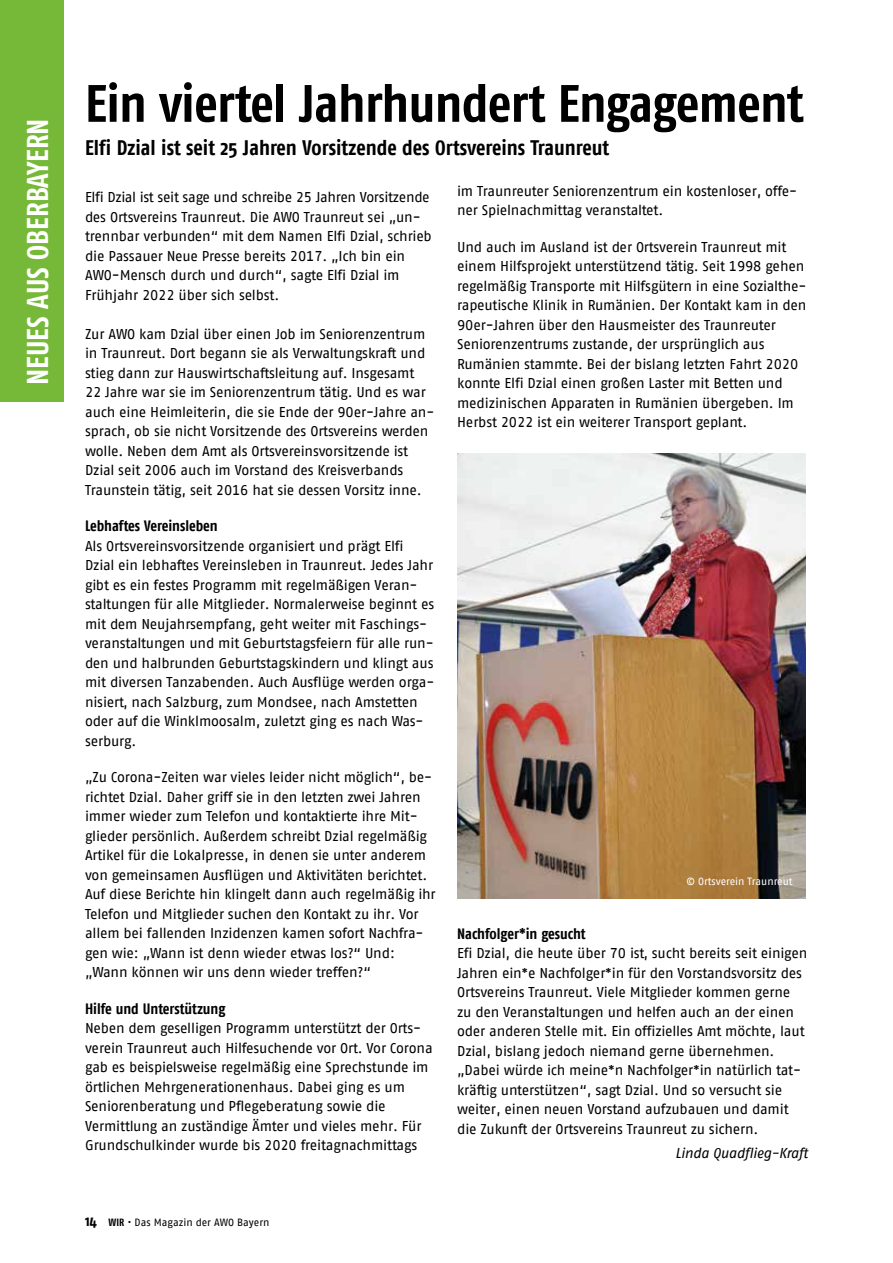
<style>
.page{position:relative;width:893px;height:1263px;background:#fff}
.page>*{position:absolute;margin:0;border:0;box-sizing:border-box;transform-origin:0 0}
.t1{font:700 52.5px "AWO Fago Cond";letter-spacing:-.01em;color:#000}
.t2{font:700 30px "AWO Fago Cond";color:#fff}
.t3{font:700 21px "AWO Fago Cond";color:#000}
.t4{font:700 15px "AWO Fago Cond";color:#000}
.t5{font:14.25px/19.5px "AWO Fago Office";letter-spacing:-.01em;color:#000}
.t6{font:italic 14.25px "AWO Fago Office";letter-spacing:-.02em;color:#000}
.t7{font:10.5px "AWO Fago Office";color:#000}
.t8{font:10.5px "AWO Fago Office";color:#fff}
.s1{font-family:"AWO Fago Cond";font-weight:700;font-size:15px}
.s2{font-family:"AWO Fago Cond";font-weight:700}
</style>
<div class="page">
<div style="left:0;top:0;width:64px;height:402px;background:#76b837"></div>
<img style="left:457px;top:454px;width:349px;height:445px">
<h2 class="t2" style="left:20px;top:385px;width:268px;rotate:-90deg">NEUES AUS OBERBAYERN</h2>
<h1 class="t1" style="left:85px;top:73px;width:720px">Ein viertel Jahrhundert Engagement</h1>
<h3 class="t3" style="left:85px;top:135px;width:526px">Elfi Dzial ist seit 25 Jahren Vorsitzende des Ortsvereins Traunreut</h3>
<p class="t5" style="left:85px;top:187px;width:348px">Elfi Dzial ist seit sage und schreibe 25 Jahren Vorsitzende des Ortsvereins Traunreut. Die AWO Traunreut sei „un&shy;trennbar verbunden“ mit dem Namen Elfi Dzial, schrieb die Passauer Neue Presse bereits 2017. „Ich bin ein AWO-Mensch durch und durch“, sagte Elfi Dzial im Frühjahr 2022 über sich selbst.</p>
<p class="t5" style="left:85px;top:324px;width:351px">Zur AWO kam Dzial über einen Job im Seniorenzentrum in Traunreut. Dort begann sie als Verwaltungskraft und stieg dann zur Hauswirtschaftsleitung auf. Insgesamt<br>22 Jahre war sie im Seniorenzentrum tätig. Und es war auch eine Heimleiterin, die sie Ende der 90er-Jahre an&shy;sprach, ob sie nicht Vorsitzende des Ortsvereins werden wolle. Neben dem Amt als Ortsvereinsvorsitzende ist Dzial seit 2006 auch im Vorstand des Kreisverbands Traunstein tätig, seit 2016 hat sie dessen Vorsitz inne.</p>
<p class="t4" style="left:85px;top:517px;width:134px">Lebhaftes Vereinsleben</p>
<p class="t5" style="left:85px;top:536px;width:351px">Als Ortsvereinsvorsitzende organisiert und prägt Elfi Dzial ein lebhaftes Vereinsleben in Traunreut. Jedes Jahr gibt es ein festes Programm mit regelmäßigen Veran&shy;staltungen für alle Mitglieder. Normalerweise beginnt es mit dem Neujahrsempfang, geht weiter mit Faschings&shy;veranstaltungen und mit Geburtstagsfeiern für alle run&shy;den und halbrunden Geburtstagskindern und klingt aus mit diversen Tanzabenden. Auch Ausflüge werden orga&shy;nisiert, nach Salzburg, zum Mondsee, nach Amstetten oder auf die Winklmoosalm, zuletzt ging es nach Was&shy;serburg.</p>
<p class="t5" style="left:85px;top:767px;width:352px">„Zu Corona-Zeiten war vieles leider nicht möglich“, be&shy;richtet Dzial. Daher griff sie in den letzten zwei Jahren immer wieder zum Telefon und kontaktierte ihre Mit&shy;glieder persönlich. Außerdem schreibt Dzial regelmäßig Artikel für die Lokalpresse, in denen sie unter anderem von gemeinsamen Ausflügen und Aktivitäten berichtet.<br>Auf diese Berichte hin klingelt dann auch regelmäßig ihr Telefon und Mitglieder suchen den Kontakt zu ihr. Vor allem bei fallenden Inzidenzen kamen sofort Nachfra&shy;gen wie: „Wann ist denn wieder etwas los?“ Und: „Wann können wir uns denn wieder treffen?“</p>
<p class="t4" style="left:85px;top:1000px;width:142px">Hilfe und Unterstützung</p>
<p class="t5" style="left:85px;top:1018px;width:349px">Neben dem geselligen Programm unterstützt der Orts&shy;verein Traunreut auch Hilfesuchende vor Ort. Vor Corona gab es beispielsweise regelmäßig eine Sprechstunde im örtlichen Mehrgenerationenhaus. Dabei ging es um Seniorenberatung und Pflegeberatung sowie die Vermittlung an zuständige Ämter und vieles mehr. Für Grundschulkinder wurde bis 2020 freitagnachmittags</p>
<p class="t5" style="left:457px;top:181px;width:342px">im Traunreuter Seniorenzentrum ein kostenloser, offe&shy;ner Spielnachmittag veranstaltet.</p>
<p class="t5" style="left:457px;top:237px;width:351px">Und auch im Ausland ist der Ortsverein Traunreut mit einem Hilfsprojekt unterstützend tätig. Seit 1998 gehen regelmäßig Transporte mit Hilfsgütern in eine Sozialthe&shy;rapeutische Klinik in Rumänien. Der Kontakt kam in den 90er-Jahren über den Hausmeister des Traunreuter Seniorenzentrums zustande, der ursprünglich aus Rumänien stammte. Bei der bislang letzten Fahrt 2020 konnte Elfi Dzial einen großen Laster mit Betten und medizinischen Apparaten in Rumänien übergeben. Im Herbst 2022 ist ein weiterer Transport geplant.</p>
<p class="t8" style="left:687px;top:875px;width:108px">© Ortsverein Traunreut</p>
<p class="t4" style="left:457px;top:925px;width:130px">Nachfolger*in gesucht</p>
<p class="t5" style="left:457px;top:943px;width:352px">Efi Dzial, die heute über 70 ist, sucht bereits seit einigen Jahren ein*e Nachfolger*in für den Vorstandsvorsitz des Ortsvereins Traunreut. Viele Mitglieder kommen gerne zu den Veranstaltungen und helfen auch an der einen oder anderen Stelle mit. Ein offizielles Amt möchte, laut Dzial, bislang jedoch niemand gerne übernehmen. „Dabei würde ich meine*n Nachfolger*in natürlich tat&shy;kräftig unterstützen“, sagt Dzial. Und so versucht sie weiter, einen neuen Vorstand aufzubauen und damit die Zukunft der Ortsvereins Traunreut zu sichern.</p>
<p class="t6" style="left:675px;top:1144px;width:134px">Linda Quadflieg-Kraft</p>
<p class="t7" style="left:85px;top:1217px;width:186px"><span class="s1">14</span> <span class="s2">WIR</span> • Das Magazin der AWO Bayern</p>
</div>
